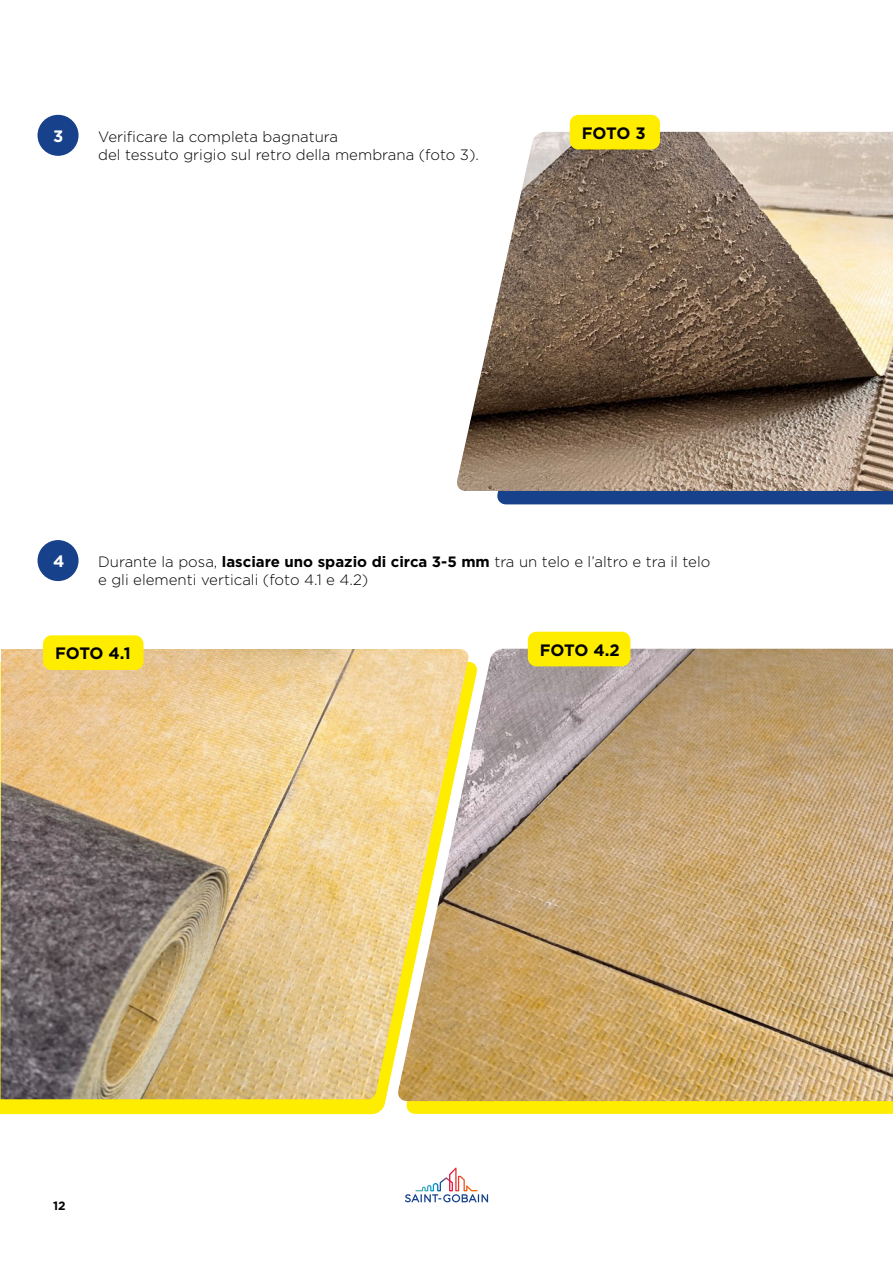
<style>
.page{position:relative;width:893px;height:1263px;background:#fff}
.page>*{position:absolute;margin:0;border:0;box-sizing:border-box;transform-origin:0 0}
.t1{font:700 16.5px "Gotham";letter-spacing:-.03em;color:#000}
.t2{font:700 16.5px "Gotham";color:#fff}
.t3{font:300 15px/18px "Gotham";color:#000}
.t4{font:700 12px "Gotham";color:#000}
.s1{font-weight:700}
</style>
<div class="page">
<svg style="left:405px;top:1167px;width:83px;height:35px"></svg>
<div style="left:38px;top:115px;width:41px;height:41px;background:#17428b;border-radius:50%"></div>
<div style="left:38px;top:540px;width:41px;height:41px;background:#17428b;border-radius:50%"></div>
<div style="left:497px;top:491px;width:396px;height:13px;background:#17428b"></div>
<img style="left:457px;top:132px;width:436px;height:359px">
<div style="left:570px;top:115px;width:90px;height:34px;background:#ffed00;border-radius:9px"></div>
<svg style="left:0;top:662px;width:479px;height:452px;background:#fbea12"></svg>
<svg style="left:801px;top:1101px;width:92px;height:13px"></svg>
<img style="left:397px;top:649px;width:496px;height:452px">
<img style="left:1px;top:649px;width:468px;height:450px">
<div style="left:43px;top:635px;width:101px;height:35px;background:#ffed00;border-radius:9px"></div>
<div style="left:528px;top:632px;width:102px;height:34px;background:#ffed00;border-radius:9px"></div>
<p class="t2" style="left:53px;top:125px;width:12px">3</p>
<p class="t3" style="left:98px;top:127px;width:382px">Verificare la completa bagnatura<br>del tessuto grigio sul retro della membrana (foto 3).</p>
<p class="t1" style="left:582px;top:122px;width:65px">FOTO 3</p>
<p class="t2" style="left:53px;top:550px;width:13px">4</p>
<p class="t3" style="left:98px;top:552px;width:614px">Durante la posa, <span class="s1">lasciare uno spazio di circa 3-5 mm</span> tra un telo e l’altro e tra il telo e gli elementi verticali (foto 4.1 e 4.2)</p>
<p class="t1" style="left:55px;top:642px;width:77px">FOTO 4.1</p>
<p class="t1" style="left:540px;top:639px;width:81px">FOTO 4.2</p>
<p class="t4" style="left:53px;top:1197px;width:14px">12</p>
</div>
